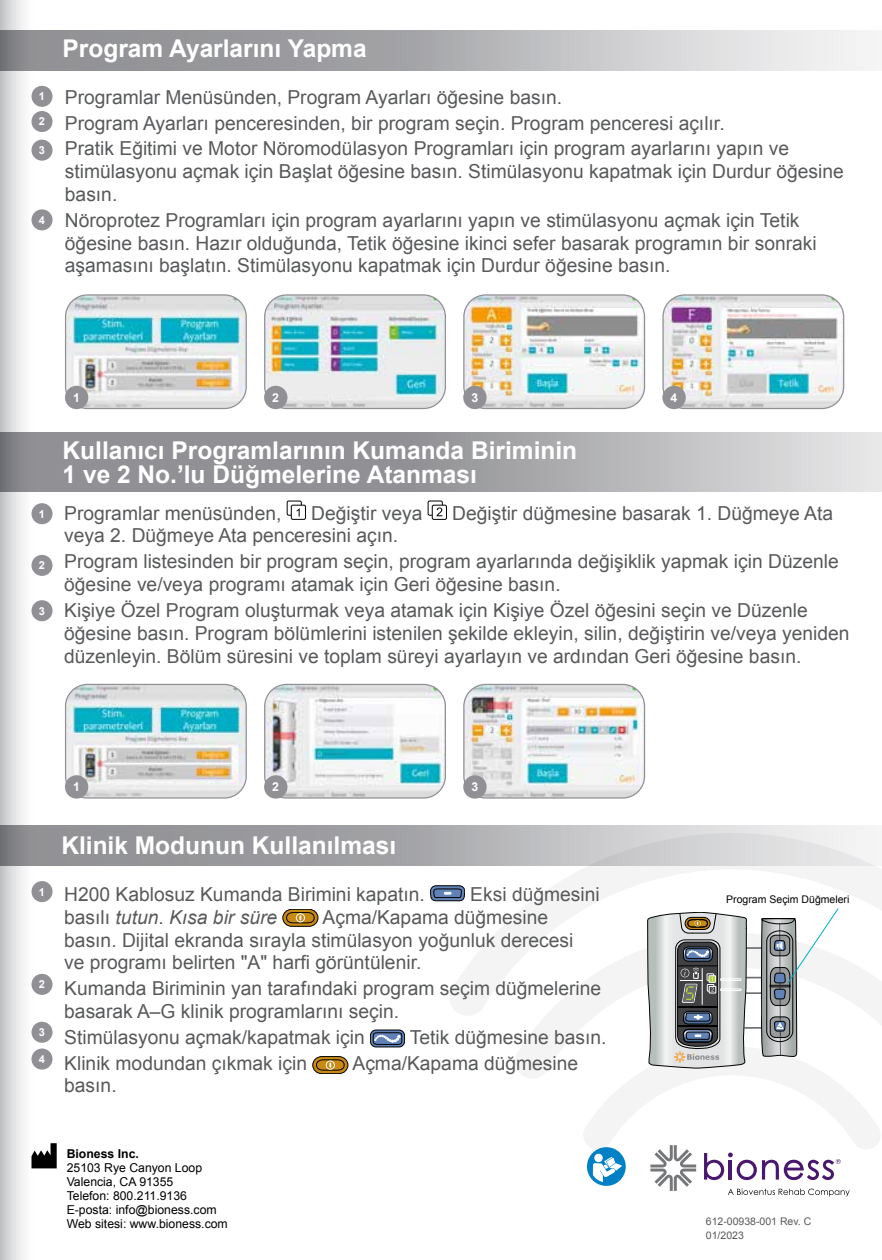
<style>
.page{position:relative;width:882px;height:1260px;background:#fff}
.page>*{position:absolute;margin:0;border:0;box-sizing:border-box;transform-origin:0 0}
.t1{font:700 24.5px/24.5px "Arial";color:#fff}
.t2{font:19.25px/22.8px "Arial";color:#58595b}
.t3{font:italic 19.25px "Arial";color:#58595b}
.t4{font:12.25px/14px "Arial";color:#000}
.t5{font:700 12.25px "Arial";color:#000}
.t6{font:700 12.25px "Arial";color:#fff}
.t7{font:700 11.03px "Arial";color:#fff}
.t8{font:10.5px/14px "Arial";color:#58595b}
.t9{font:10.5px "Arial";color:#000}
.s1{font-style:normal}
</style>
<div class="page">
<svg style="left:0;top:0;width:65px;height:1260px"></svg>
<svg style="left:515px;top:1018px;width:66px;height:60px;fill:#f4f4f4"></svg>
<svg style="left:448px;top:865px;width:434px;height:153px"></svg>
<svg style="left:0;top:31px;width:876px;height:39px;background:#b5b5b8"></svg>
<div style="left:32px;top:86px;width:21px;height:21px;background:#919195;border-radius:50%"></div>
<div style="left:32px;top:140px;width:21px;height:21px;background:#919195;border-radius:50%"></div>
<div style="left:32px;top:209px;width:21px;height:21px;background:#919195;border-radius:50%"></div>
<div style="left:32px;top:111px;width:21px;height:21px;background:#919195;border-radius:50%"></div>
<svg style="left:0;top:432px;width:882px;height:60px;background:#a7a7aa"></svg>
<svg style="left:287px;top:501px;width:14px;height:14px"></svg>
<div style="left:287px;top:501px;width:15px;height:15px;border:1px solid #000;border-radius:2px"></div>
<div style="left:291px;top:505px;width:14px;height:14px;background:#fff;border-radius:2px"></div>
<div style="left:291px;top:505px;width:15px;height:15px;border:1px solid #000;border-radius:2px"></div>
<svg style="left:297px;top:508px;width:3px;height:9px"></svg>
<svg style="left:428px;top:501px;width:14px;height:14px"></svg>
<div style="left:428px;top:501px;width:15px;height:15px;border:1px solid #000;border-radius:2px"></div>
<svg style="left:432px;top:505px;width:14px;height:14px"></svg>
<div style="left:432px;top:505px;width:15px;height:15px;border:1px solid #000;border-radius:2px"></div>
<svg style="left:437px;top:507px;width:5px;height:9px"></svg>
<div style="left:32px;top:503px;width:21px;height:21px;background:#919195;border-radius:50%"></div>
<div style="left:32px;top:600px;width:21px;height:21px;background:#919195;border-radius:50%"></div>
<div style="left:32px;top:555px;width:21px;height:21px;background:#919195;border-radius:50%"></div>
<svg style="left:430px;top:885px;width:35px;height:16px"></svg>
<svg style="left:283px;top:909px;width:35px;height:18px"></svg>
<svg style="left:370px;top:1030px;width:35px;height:17px"></svg>
<div style="left:370px;top:1030px;width:35px;height:17px;border:1px solid #000;border-radius:6px"></div>
<svg style="left:373px;top:1032px;width:29px;height:13px"></svg>
<svg style="left:312px;top:1056px;width:36px;height:18px"></svg>
<div style="left:0;top:826px;width:882px;height:39px;background:linear-gradient(to right,#7e7e82,#ebebec)"></div>
<div style="left:32px;top:881px;width:21px;height:21px;background:#919195;border-radius:50%"></div>
<div style="left:32px;top:1022px;width:21px;height:21px;background:#919195;border-radius:50%"></div>
<div style="left:32px;top:1049px;width:21px;height:21px;background:#919195;border-radius:50%"></div>
<div style="left:32px;top:974px;width:21px;height:21px;background:#919195;border-radius:50%"></div>
<svg style="left:32px;top:1143px;width:25px;height:25px"></svg>
<img style="left:664px;top:296px;width:180px;height:112px">
<div style="left:662px;top:294px;width:182px;height:115px;border:1px solid #919195;border-radius:22px"></div>
<img style="left:66px;top:296px;width:179px;height:113px">
<div style="left:65px;top:294px;width:182px;height:115px;border:1px solid #919195;border-radius:22px"></div>
<img style="left:265px;top:296px;width:180px;height:113px">
<div style="left:264px;top:294px;width:182px;height:115px;border:1px solid #919195;border-radius:22px"></div>
<img style="left:464px;top:296px;width:181px;height:113px">
<div style="left:463px;top:294px;width:182px;height:115px;border:1px solid #919195;border-radius:22px"></div>
<div style="left:662px;top:386px;width:24px;height:23px;background:#919195;border-radius:50%"></div>
<div style="left:463px;top:386px;width:24px;height:23px;background:#919195;border-radius:50%"></div>
<div style="left:264px;top:386px;width:23px;height:23px;background:#919195;border-radius:50%"></div>
<div style="left:65px;top:386px;width:23px;height:23px;background:#919195;border-radius:50%"></div>
<img style="left:66px;top:684px;width:179px;height:113px">
<div style="left:65px;top:684px;width:182px;height:115px;border:1px solid #919195;border-radius:22px"></div>
<img style="left:266px;top:684px;width:179px;height:113px">
<div style="left:264px;top:684px;width:182px;height:115px;border:1px solid #919195;border-radius:22px"></div>
<img style="left:465px;top:684px;width:180px;height:113px">
<div style="left:463px;top:684px;width:182px;height:115px;border:1px solid #919195;border-radius:22px"></div>
<div style="left:463px;top:775px;width:24px;height:24px;background:#919195;border-radius:50%"></div>
<div style="left:264px;top:775px;width:23px;height:24px;background:#919195;border-radius:50%"></div>
<div style="left:65px;top:775px;width:23px;height:24px;background:#919195;border-radius:50%"></div>
<svg style="left:581px;top:907px;width:301px;height:290px"></svg>
<p class="t7" style="left:39px;top:89px;width:8px">1</p>
<p class="t7" style="left:39px;top:114px;width:8px">2</p>
<p class="t7" style="left:39px;top:143px;width:8px">3</p>
<p class="t7" style="left:39px;top:213px;width:8px">4</p>
<p class="t1" style="left:63px;top:37px;width:306px">Program Ayarlarını Yapma</p>
<p class="t2" style="left:65px;top:84px;width:726px;line-height:25.9px">Programlar Menüsünden, Program Ayarları öğesine basın.<br>Program Ayarları penceresinden, bir program seçin. Program penceresi açılır.<br>Pratik Eğitimi ve Motor Nöromodülasyon Programları için program ayarlarını yapın ve</p>
<p class="t2" style="left:65px;top:160px;width:780px">stimülasyonu açmak için Başlat öğesine basın. Stimülasyonu kapatmak için Durdur öğesine basın.</p>
<p class="t2" style="left:65px;top:209px;width:753px">Nöroprotez Programları için program ayarlarını yapın ve stimülasyonu açmak için Tetik öğesine basın. Hazır olduğunda, Tetik öğesine ikinci sefer basarak programın bir sonraki aşamasını başlatın. Stimülasyonu kapatmak için Durdur öğesine basın.</p>
<p class="t7" style="left:39px;top:506px;width:8px">1</p>
<p class="t7" style="left:39px;top:558px;width:8px">2</p>
<p class="t7" style="left:39px;top:604px;width:8px">3</p>
<p class="t6" style="left:73px;top:389px;width:8px">1</p>
<p class="t6" style="left:272px;top:389px;width:8px">2</p>
<p class="t6" style="left:471px;top:389px;width:8px">3</p>
<p class="t6" style="left:671px;top:389px;width:8px">4</p>
<p class="t1" style="left:63px;top:439px;width:516px">Kullanıcı Programlarının Kumanda Biriminin<br>1 ve 2 No.’lu Düğmelerine Atanması</p>
<p class="t2" style="left:64px;top:502px;width:219px">Programlar menüsünden,</p>
<p class="t2" style="left:311px;top:502px;width:113px">Değiştir veya</p>
<p class="t2" style="left:452px;top:502px;width:382px">Değiştir düğmesine basarak 1. Düğmeye Ata</p>
<p class="t2" style="left:64px;top:523px;width:776px;line-height:25.9px">veya 2. Düğmeye Ata penceresini açın.<br>Program listesinden bir program seçin, program ayarlarında değişiklik yapmak için Düzenle</p>
<p class="t2" style="left:64px;top:572px;width:745px;line-height:25.9px">öğesine ve/veya programı atamak için Geri öğesine basın.<br>Kişiye Özel Program oluşturmak veya atamak için Kişiye Özel öğesini seçin ve Düzenle</p>
<p class="t2" style="left:64px;top:622px;width:787px">öğesine basın. Program bölümlerini istenilen şekilde ekleyin, silin, değiştirin ve/veya yeniden düzenleyin. Bölüm süresini ve toplam süreyi ayarlayın ve ardından Geri öğesine basın.</p>
<p class="t7" style="left:39px;top:884px;width:8px">1</p>
<p class="t7" style="left:39px;top:977px;width:8px">2</p>
<p class="t7" style="left:39px;top:1025px;width:8px">3</p>
<p class="t7" style="left:39px;top:1052px;width:8px">4</p>
<p class="t6" style="left:73px;top:779px;width:8px">1</p>
<p class="t6" style="left:272px;top:779px;width:8px">2</p>
<p class="t6" style="left:471px;top:779px;width:8px">3</p>
<p class="t1" style="left:61px;top:834px;width:336px">Klinik Modunun Kullanılması</p>
<p class="t2" style="left:64px;top:883px;width:362px">H200 Kablosuz Kumanda Birimini kapatın.</p>
<p class="t2" style="left:470px;top:883px;width:131px">Eksi düğmesini</p>
<p class="t3" style="left:64px;top:905px;width:214px"><span class="s1">basılı</span> tutun<span class="s1">.</span> Kısa bir süre</p>
<p class="t2" style="left:64px;top:906px;width:511px;text-indent:258px">Açma/Kapama düğmesine basın. Dijital ekranda sırayla stimülasyon yoğunluk derecesi ve programı belirten "A" harfi görüntülenir.</p>
<p class="t2" style="left:64px;top:977px;width:539px">Kumanda Biriminin yan tarafındaki program seçim düğmelerine basarak A–G klinik programlarını seçin.</p>
<p class="t2" style="left:64px;top:1026px;width:302px">Stimülasyonu açmak/kapatmak için</p>
<p class="t2" style="left:410px;top:1026px;width:198px">Tetik düğmesine basın.</p>
<p class="t2" style="left:64px;top:1052px;width:244px">Klinik modundan çıkmak için</p>
<p class="t2" style="left:353px;top:1052px;width:227px">Açma/Kapama düğmesine</p>
<p class="t2" style="left:64px;top:1075px;width:54px">basın.</p>
<p class="t5" style="left:67px;top:1146px;width:74px">Bioness Inc.</p>
<p class="t4" style="left:67px;top:1161px;width:163px">25103 Rye Canyon Loop<br>Valencia, CA 91355<br>Telefon: 800.211.9136<br>E-posta: info@bioness.com<br>Web sitesi: www.bioness.com</p>
<p class="t9" style="left:726px;top:892px;width:125px">Program Seçim Düğmeleri</p>
<p class="t8" style="left:706px;top:1214px;width:107px">612-00938-001 Rev. C<br>01/2023</p>
</div>
